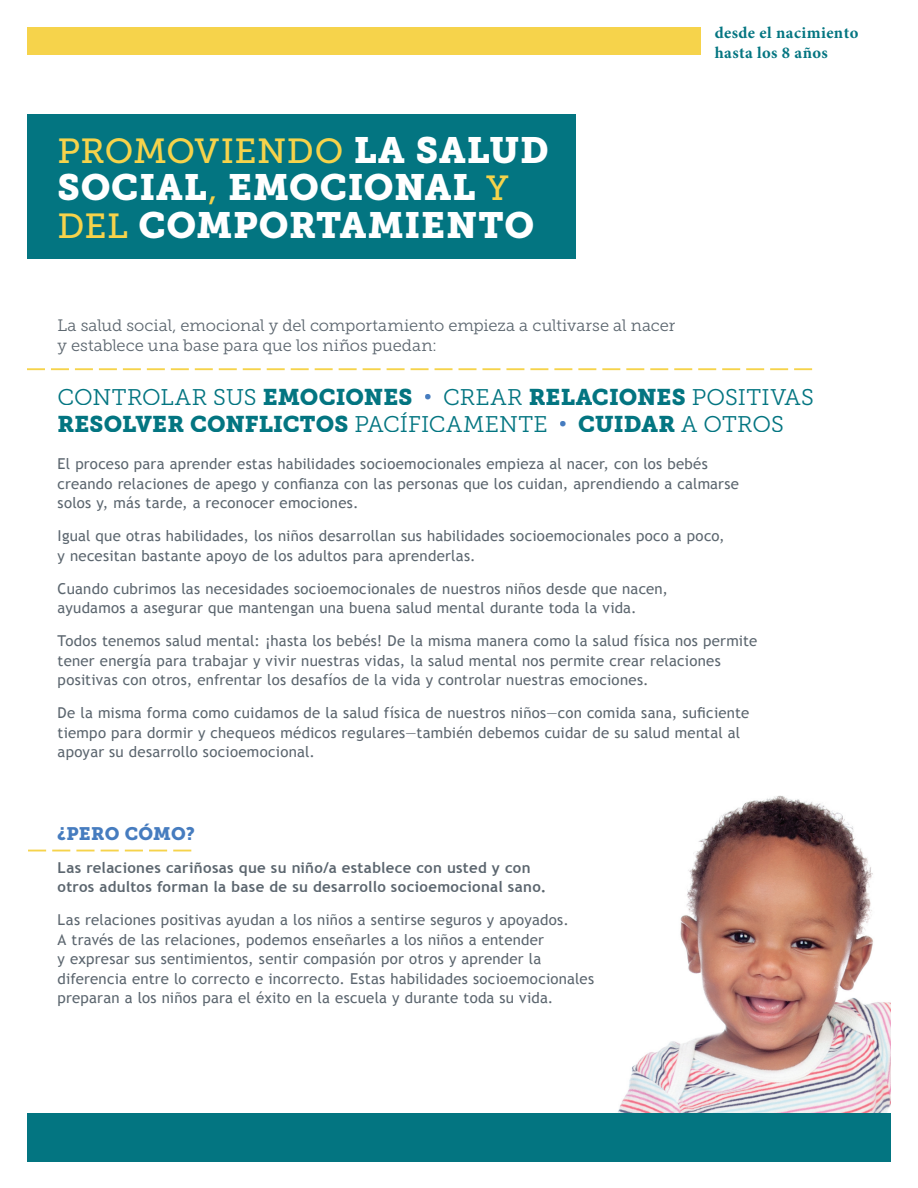
<style>
.page{position:relative;width:918px;height:1188px;background:#fff}
.page>*{position:absolute;margin:0;border:0;box-sizing:border-box;transform-origin:0 0}
.t1{font:36.45px/37.5px "Museo Slab 900";letter-spacing:.02em;color:#fff}
.t2{font:34.8px "Museo Slab 500";letter-spacing:.01em;color:#f6d34b}
.t3{font:22.65px "Museo Slab 300";letter-spacing:.015em;color:#037581}
.t4{font:22.65px "Museo Slab 900";letter-spacing:.005em;color:#037581}
.t5{font:18px "Museo Slab 900";letter-spacing:.01em;color:#467cbf}
.t6{font:16.5px/19.5px "Museo Slab 300";color:#5c666f}
.t7{font:700 16.5px/19.8px "Minion Pro";letter-spacing:.025em;color:#037581}
.t8{font:15px/19.5px "Trebuchet MS";letter-spacing:.015em;color:#5c666f}
.t9{font:700 15px/19.5px "Trebuchet MS";letter-spacing:.02em;color:#5c666f}
.s1{font-family:"Museo Slab 900";font-size:36.45px;color:#fff}
.s2{font-family:"Museo Slab 500";font-size:34.8px;color:#f6d34b}
.s3{font-family:"Museo Slab 900"}
.s4{font-family:"Museo Slab 300"}
</style>
<div class="page">
<img style="left:601px;top:795px;width:290px;height:319px">
<div style="left:27px;top:1114px;width:864px;height:48px;background:#037581"></div>
<div style="left:27px;top:27px;width:674px;height:27px;background:#f6d34b"></div>
<svg style="left:27px;top:368px;width:785px;height:2px"></svg>
<svg style="left:28px;top:850px;width:163px;height:1px"></svg>
<div style="left:27px;top:114px;width:549px;height:144px;background:#037581"></div>
<h2 class="t2" style="left:58px;top:131px;width:493px">PROMOVIENDO <span class="s1">LA SALUD</span></h2>
<h1 class="t1" style="left:58px;top:169px;width:478px">SOCIAL<span class="s2">,</span> EMOCIONAL <span class="s2">Y<br>DEL</span> COMPORTAMIENTO</h1>
<p class="t6" style="left:58px;top:316px;width:619px">La salud social, emocional y del comportamiento empieza a cultivarse al nacer y establece una base para que los niños puedan:</p>
<p class="t7" style="left:715px;top:23px;width:145px">desde el nacimiento hasta los 8 años</p>
<h3 class="t3" style="left:58px;top:384px;width:357px">CONTROLAR SUS <span class="s3">EMOCIONES</span></h3>
<h3 class="t3" style="left:443px;top:384px;width:372px">CREAR <span class="s3">RELACIONES</span> POSITIVAS</h3>
<h3 class="t4" style="left:58px;top:411px;width:492px">RESOLVER CONFLICTOS <span class="s4">PACÍFICAMENTE</span></h3>
<h3 class="t4" style="left:578px;top:411px;width:207px">CUIDAR <span class="s4">A OTROS</span></h3>
<p class="t8" style="left:58px;top:454px;width:683px">El proceso para aprender estas habilidades socioemocionales empieza al nacer, con los bebés creando relaciones de apego y confianza con las personas que los cuidan, aprendiendo a calmarse solos y, más tarde, a reconocer emociones.</p>
<p class="t8" style="left:58px;top:526px;width:669px">Igual que otras habilidades, los niños desarrollan sus habilidades socioemocionales poco a poco, y necesitan bastante apoyo de los adultos para aprenderlas.</p>
<p class="t8" style="left:58px;top:579px;width:612px">Cuando cubrimos las necesidades socioemocionales de nuestros niños desde que nacen, ayudamos a asegurar que mantengan una buena salud mental durante toda la vida.</p>
<p class="t8" style="left:58px;top:631px;width:701px">Todos tenemos salud mental: ¡hasta los bebés! De la misma manera como la salud física nos permite tener energía para trabajar y vivir nuestras vidas, la salud mental nos permite crear relaciones positivas con otros, enfrentar los desafíos de la vida y controlar nuestras emociones.</p>
<p class="t8" style="left:58px;top:703px;width:693px">De la misma forma como cuidamos de la salud física de nuestros niños—con comida sana, suficiente tiempo para dormir y chequeos médicos regulares—también debemos cuidar de su salud mental al apoyar su desarrollo socioemocional.</p>
<p class="t5" style="left:58px;top:823px;width:139px">¿PERO CÓMO?</p>
<p class="t9" style="left:58px;top:858px;width:490px">Las relaciones cariñosas que su niño/a establece con usted y con otros adultos forman la base de su desarrollo socioemocional sano.</p>
<p class="t8" style="left:58px;top:910px;width:538px">Las relaciones positivas ayudan a los niños a sentirse seguros y apoyados.<br>A través de las relaciones, podemos enseñarles a los niños a entender<br>y expresar sus sentimientos, sentir compasión por otros y aprender la diferencia entre lo correcto e incorrecto. Estas habilidades socioemocionales preparan a los niños para el éxito en la escuela y durante toda su vida.</p>
</div>
